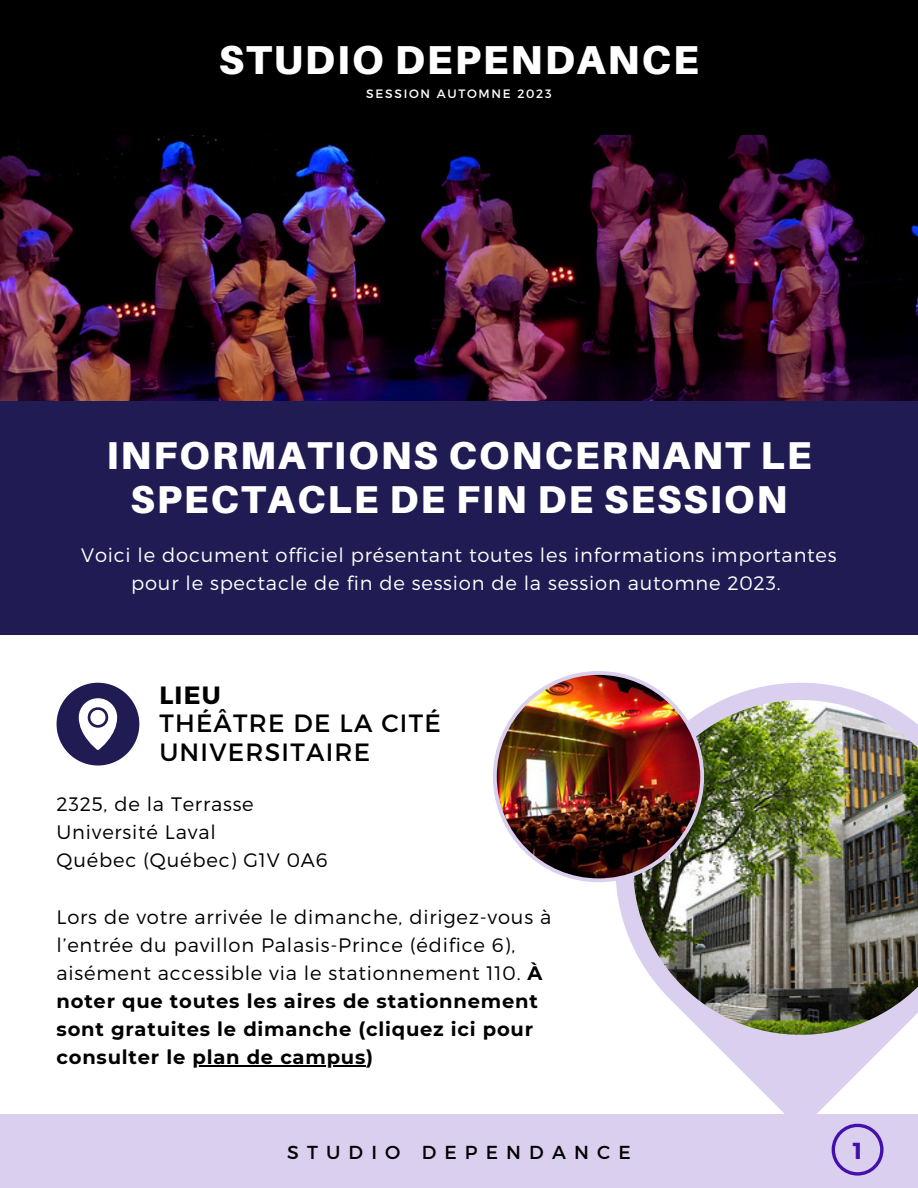
<style>
.page{position:relative;width:918px;height:1188px;background:#fff}
.page>*{position:absolute;margin:0;border:0;box-sizing:border-box;transform-origin:0 0}
.t1{font:900 40.35px "Aileron";letter-spacing:.05em;color:#fff}
.t2{font:900 38.85px/43.8px "Aileron";letter-spacing:.05em;color:#fff;text-align:center}
.t3{font:24.9px/28.2px "Montserrat";letter-spacing:.05em;color:#000}
.t4{font:700 24.9px "Montserrat";color:#000}
.t5{font:700 23.1px "Montserrat";color:#440fab}
.t6{font:300 19.5px/28.2px "Montserrat";letter-spacing:.04em;color:#000}
.t7{font:300 19.5px/28.2px "Montserrat";letter-spacing:.04em;color:#fff;text-align:center}
.t8{font:18.75px "Montserrat";letter-spacing:.435em;color:#000}
.t9{font:12.15px "Montserrat";letter-spacing:.14em;color:#fff}
.s1{font-weight:700}
</style>
<div class="page">
<img style="left:0;top:135px;width:918px;height:267px">
<div style="left:0;top:0;width:918px;height:135px;background:#000"></div>
<div style="left:0;top:402px;width:918px;height:233px;background:#201b52"></div>
<svg style="left:615px;top:683px;width:303px;height:432px"></svg>
<img style="left:633px;top:700px;width:285px;height:335px">
<div style="left:0;top:1115px;width:918px;height:73px;background:#dacfee"></div>
<svg style="left:832px;top:1124px;width:51px;height:51px"></svg>
<svg style="left:57px;top:683px;width:82px;height:83px"></svg>
<hr style="left:192px;top:1065px;width:174px;height:2px;background:#000">
<img style="left:493px;top:671px;width:211px;height:211px">
<p class="t1" style="left:219px;top:35px;width:482px">STUDIO DEPENDANCE</p>
<p class="t9" style="left:366px;top:86px;width:187px">SESSION AUTOMNE 2023</p>
<p class="t2" style="left:106px;top:433px;width:707px">INFORMATIONS CONCERNANT LE<br>SPECTACLE DE FIN DE SESSION</p>
<p class="t7" style="left:81px;top:539px;width:757px">Voici le document officiel présentant toutes les informations importantes pour le spectacle de fin de session de la session automne 2023.</p>
<p class="t4" style="left:159px;top:679px;width:63px">LIEU</p>
<p class="t3" style="left:159px;top:708px;width:283px">THÉÂTRE DE LA CITÉ<br>UNIVERSITAIRE</p>
<p class="t6" style="left:57px;top:789px;width:199px">2325, de la Terrasse</p>
<p class="t6" style="left:57px;top:817px;width:161px">Université Laval</p>
<p class="t6" style="left:57px;top:845px;width:272px">Québec (Québec) G1V 0A6</p>
<p class="t6" style="left:57px;top:902px;width:496px">Lors de votre arrivée le dimanche, dirigez-vous à l’entrée du pavillon Palasis-Prince (édifice 6), aisément accessible via le stationnement 110. <span class="s1">À noter que toutes les aires de stationnement sont gratuites le dimanche (cliquez ici pour consulter le plan de campus)</span></p>
<p class="t8" style="left:287px;top:1140px;width:345px">STUDIO DEPENDANCE</p>
<p class="t5" style="left:853px;top:1136px;width:11px">1</p>
</div>
